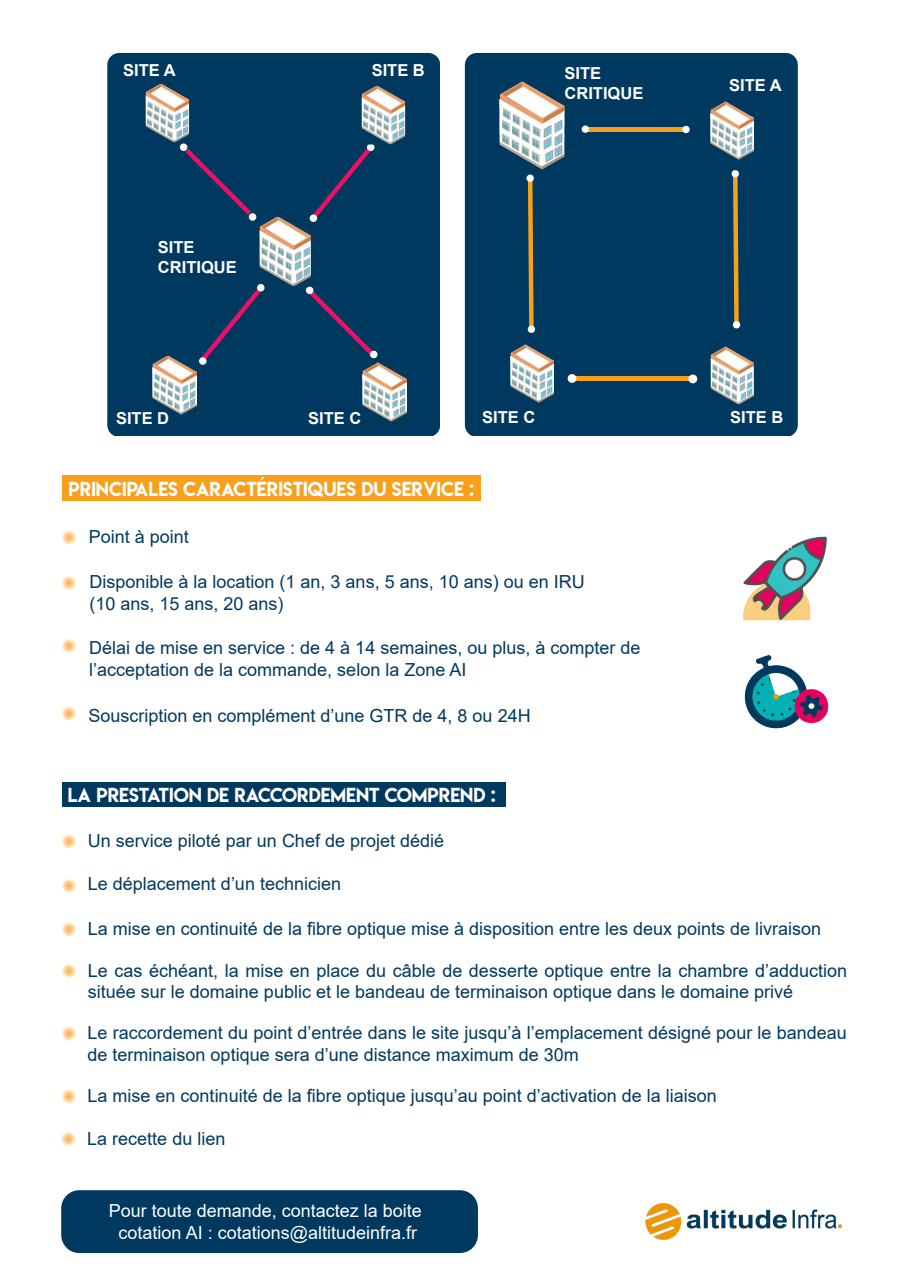
<style>
.page{position:relative;width:910px;height:1280px;background:#fff}
.page>*{position:absolute;margin:0;border:0;box-sizing:border-box;transform-origin:0 0}
.t1{font:18px/21.6px "Arial";color:#00395f}
.t2{font:18px "Lemon Milk";color:#fff}
.t3{font:18px "Arial";color:#fff}
.t4{font:700 16.5px "Arial";color:#fff}
</style>
<div class="page">
<img style="left:645px;top:1203px;width:197px;height:37px">
<div style="left:62px;top:475px;width:419px;height:26px;background:#f89f1c"></div>
<div style="left:62px;top:783px;width:444px;height:24px;background:#00395f"></div>
<img style="left:744px;top:655px;width:85px;height:74px">
<img style="left:743px;top:536px;width:84px;height:85px">
<svg style="left:62px;top:530px;width:14px;height:15px"></svg>
<svg style="left:62px;top:576px;width:14px;height:14px"></svg>
<svg style="left:62px;top:639px;width:14px;height:14px"></svg>
<svg style="left:62px;top:706px;width:14px;height:15px"></svg>
<svg style="left:62px;top:834px;width:14px;height:14px"></svg>
<svg style="left:62px;top:879px;width:14px;height:14px"></svg>
<svg style="left:62px;top:922px;width:14px;height:14px"></svg>
<svg style="left:62px;top:963px;width:14px;height:15px"></svg>
<svg style="left:62px;top:1026px;width:14px;height:14px"></svg>
<svg style="left:62px;top:1089px;width:14px;height:14px"></svg>
<svg style="left:61px;top:1132px;width:14px;height:14px"></svg>
<div style="left:465px;top:53px;width:332px;height:383px;background:#00395f"></div>
<img style="left:499px;top:82px;width:66px;height:88px">
<img style="left:711px;top:101px;width:43px;height:58px">
<img style="left:510px;top:345px;width:44px;height:58px">
<img style="left:711px;top:346px;width:43px;height:58px">
<hr style="left:588px;top:127px;width:96px;height:4px;background:#f89f1c">
<div style="left:582px;top:125px;width:7px;height:8px;background:#fff;border-radius:50%"></div>
<div style="left:682px;top:126px;width:8px;height:7px;background:#fff;border-radius:50%"></div>
<div style="left:575px;top:376px;width:116px;height:5px;background:#f89f1c"></div>
<div style="left:568px;top:374px;width:8px;height:9px;background:#fff;border-radius:50%"></div>
<div style="left:688px;top:374px;width:9px;height:9px;background:#fff;border-radius:50%"></div>
<svg style="left:733px;top:176px;width:6px;height:147px"></svg>
<div style="left:732px;top:170px;width:7px;height:7px;background:#fff;border-radius:50%"></div>
<div style="left:733px;top:321px;width:7px;height:7px;background:#fff;border-radius:50%"></div>
<svg style="left:528px;top:180px;width:6px;height:147px"></svg>
<div style="left:526px;top:175px;width:8px;height:7px;background:#fff;border-radius:50%"></div>
<div style="left:528px;top:326px;width:7px;height:7px;background:#fff;border-radius:50%"></div>
<div style="left:107px;top:53px;width:333px;height:383px;background:#00395f"></div>
<svg style="left:185px;top:149px;width:66px;height:66px;background:#15355f"></svg>
<div style="left:180px;top:143px;width:7px;height:8px;background:#fff;border-radius:50%"></div>
<div style="left:249px;top:213px;width:7px;height:8px;background:#fff;border-radius:50%"></div>
<svg style="left:309px;top:290px;width:65px;height:66px;background:#15355f"></svg>
<div style="left:370px;top:351px;width:7px;height:7px;background:#fff;border-radius:50%"></div>
<div style="left:306px;top:287px;width:7px;height:7px;background:#fff;border-radius:50%"></div>
<svg style="left:311px;top:148px;width:60px;height:71px;background:#15355f"></svg>
<img style="left:259px;top:217px;width:52px;height:69px">
<svg style="left:201px;top:284px;width:63px;height:77px;background:#153761"></svg>
<div style="left:199px;top:357px;width:7px;height:8px;background:#fff;border-radius:50%"></div>
<div style="left:310px;top:214px;width:7px;height:8px;background:#fff;border-radius:50%"></div>
<div style="left:367px;top:144px;width:7px;height:7px;background:#fff;border-radius:50%"></div>
<img style="left:146px;top:84px;width:43px;height:58px">
<img style="left:153px;top:356px;width:43px;height:58px">
<img style="left:363px;top:363px;width:43px;height:58px">
<img style="left:362px;top:86px;width:43px;height:58px">
<div style="left:61px;top:1190px;width:417px;height:63px;background:#00395f;border-radius:18px"></div>
<p class="t4" style="left:123px;top:58px;width:54px">SITE A</p>
<p class="t4" style="left:372px;top:58px;width:55px">SITE B</p>
<p class="t4" style="left:564px;top:61px;width:38px">SITE</p>
<p class="t4" style="left:564px;top:81px;width:80px">CRITIQUE</p>
<p class="t4" style="left:729px;top:74px;width:54px">SITE A</p>
<p class="t4" style="left:158px;top:236px;width:38px">SITE</p>
<p class="t4" style="left:158px;top:256px;width:80px">CRITIQUE</p>
<p class="t4" style="left:116px;top:407px;width:55px">SITE D</p>
<p class="t4" style="left:308px;top:407px;width:55px">SITE C</p>
<p class="t4" style="left:482px;top:406px;width:55px">SITE C</p>
<p class="t4" style="left:730px;top:406px;width:55px">SITE B</p>
<p class="t2" style="left:69px;top:476px;width:407px">PRINCIPALES CARACTÉRISTIQUES DU SERVICE :</p>
<p class="t1" style="left:89px;top:526px;width:102px">Point à point</p>
<p class="t1" style="left:90px;top:571px;width:497px">Disponible à la location (1 an, 3 ans, 5 ans, 10 ans) ou en IRU</p>
<p class="t1" style="left:90px;top:592px;width:196px">(10 ans, 15 ans, 20 ans)</p>
<p class="t1" style="left:89px;top:637px;width:553px">Délai de mise en service : de 4 à 14 semaines, ou plus, à compter de l’acceptation de la commande, selon la Zone AI</p>
<p class="t1" style="left:88px;top:704px;width:444px">Souscription en complément d’une GTR de 4, 8 ou 24H</p>
<p class="t2" style="left:68px;top:782px;width:429px">LA PRESTATION DE RACCORDEMENT COMPREND :</p>
<p class="t1" style="left:88px;top:830px;width:358px">Un service piloté par un Chef de projet dédié</p>
<p class="t1" style="left:88px;top:873px;width:255px">Le déplacement d’un technicien</p>
<p class="t1" style="left:88px;top:918px;width:735px">La mise en continuité de la fibre optique mise à disposition entre les deux points de livraison</p>
<p class="t1" style="left:88px;top:959px;width:761px">Le cas échéant, la mise en place du câble de desserte optique entre la chambre d’adduction située sur le domaine public et le bandeau de terminaison optique dans le domaine privé</p>
<p class="t1" style="left:88px;top:1022px;width:761px">Le raccordement du point d’entrée dans le site jusqu’à l’emplacement désigné pour le bandeau de terminaison optique sera d’une distance maximum de 30m</p>
<p class="t1" style="left:88px;top:1085px;width:631px">La mise en continuité de la fibre optique jusqu’au point d’activation de la liaison</p>
<p class="t1" style="left:87px;top:1128px;width:140px">La recette du lien</p>
<p class="t3" style="left:109px;top:1198px;width:315px">Pour toute demande, contactez la boite</p>
<p class="t3" style="left:119px;top:1220px;width:300px">cotation AI : cotations@altitudeinfra.fr</p>
</div>
